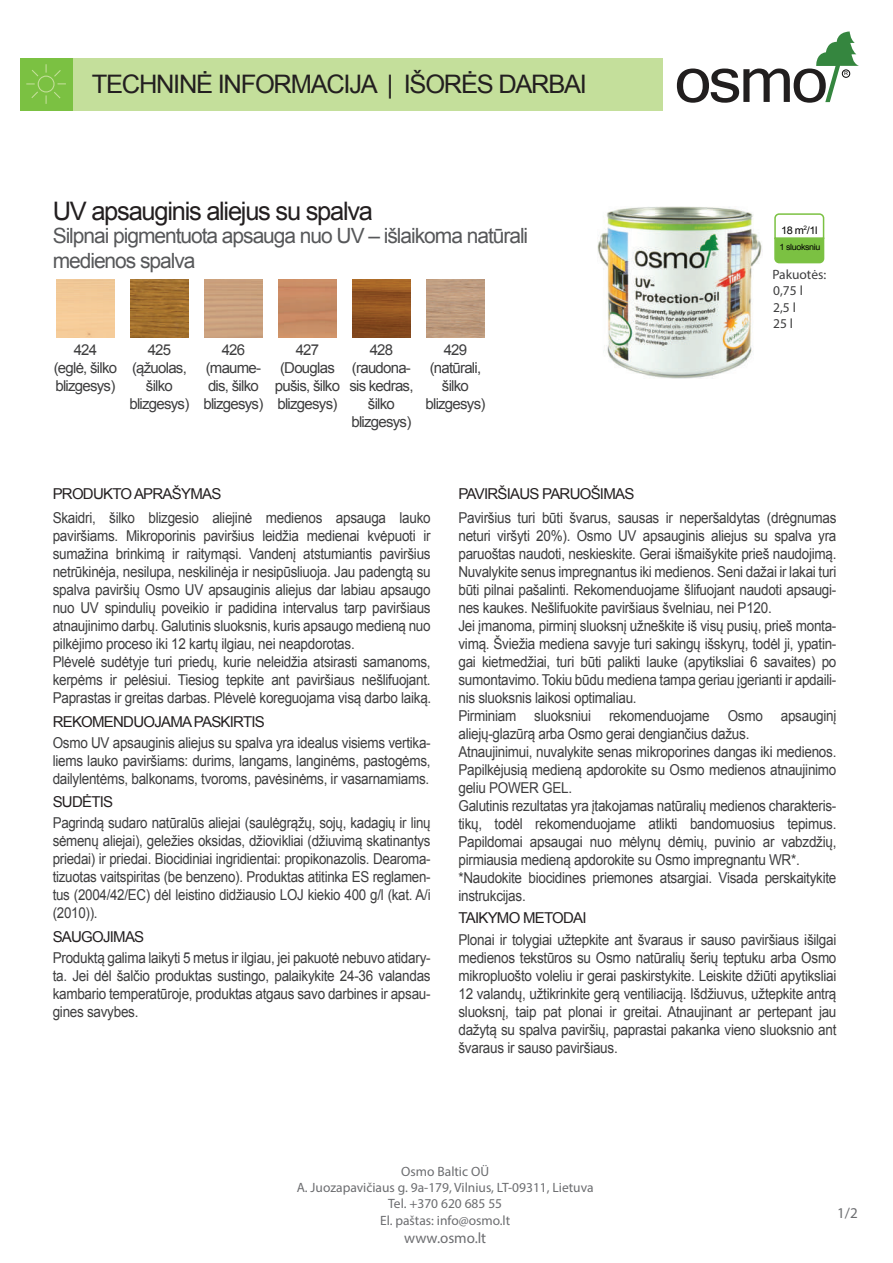
<style>
.page{position:relative;width:893px;height:1263px;background:#fff}
.page>*{position:absolute;margin:0;border:0;box-sizing:border-box;transform-origin:0 0}
.t1{font:60.9px "Kartika";color:#211e1e;scale:1.05 1}
.t2{font:25.5px "Arial";letter-spacing:-.05em;color:#231f20}
.t3{font:21px/25.2px "Arial";letter-spacing:-.05em;color:#57585a}
.t4{font:15px/18px "Arial";letter-spacing:-.02em;color:#3e3e3f;text-align:justify;scale:.9 1}
.t5{font:15px/18px "Arial";letter-spacing:-.02em;color:#3e3e3f;text-align:justify;scale:.89 1}
.t6{font:15px/18px "Arial";letter-spacing:-.05em;color:#3e3e3f;text-align:center}
.t7{font:15px "Arial";letter-spacing:-.05em;color:#231f20}
.t8{font:15px "Myriad Pro";color:#6c6d70}
.t9{font:13.5px/16.2px "Myriad Pro";color:#6c6d70;text-align:center}
.t10{font:13.5px/16px "Myriad Pro";color:#3e3e3f}
.t11{font:10.5px "Arial";color:#050504;scale:1.05 1}
.t12{font:8.55px "Arial";letter-spacing:-.045em;color:#050504;scale:1.05 1}
.t13{font:5.25px "Arial";color:#050504;scale:1.05 1}
</style>
<div class="page">
<svg style="left:816px;top:31px;width:43px;height:71px"></svg>
<div style="left:842px;top:70px;width:8px;height:8px;border:1px solid #050504;border-radius:50%"></div>
<svg style="left:774px;top:213px;width:51px;height:51px"></svg>
<div style="left:20px;top:58px;width:642px;height:52px;background:#c4df9b"></div>
<div style="left:20px;top:58px;width:52px;height:52px;background:#7bc142"></div>
<svg style="left:26px;top:64px;width:40px;height:40px"></svg>
<img style="left:131px;top:280px;width:57px;height:58px">
<img style="left:279px;top:279px;width:57px;height:59px">
<img style="left:353px;top:279px;width:57px;height:59px">
<img style="left:427px;top:279px;width:57px;height:59px">
<img style="left:597px;top:206px;width:165px;height:173px">
<h2 class="t2" style="left:92px;top:67px;width:497px">TECHNINĖ INFORMACIJA | IŠORĖS DARBAI</h2>
<h2 class="t2" style="left:53px;top:193px;width:322px">UV apsauginis aliejus su spalva</h2>
<h3 class="t3" style="left:53px;top:223px;width:477px">Silpnai pigmentuota apsauga nuo UV – išlaikoma natūrali medienos spalva</h3>
<p class="t6" style="left:54px;top:341px;width:65px">424<br>(eglė, šilko blizgesys)</p>
<p class="t6" style="left:129px;top:341px;width:61px">425 (ąžuolas, šilko blizgesys)</p>
<p class="t6" style="left:203px;top:341px;width:61px">426 (maume&shy;dis, šilko blizgesys)</p>
<p class="t6" style="left:275px;top:341px;width:67px">427 (Douglas pušis, šilko blizgesys)</p>
<p class="t6" style="left:349px;top:341px;width:66px">428 (raudona&shy;sis kedras, šilko blizgesys)</p>
<p class="t6" style="left:425px;top:341px;width:61px">429 (natūrali, šilko blizgesys)</p>
<h1 class="t1" style="left:674px;top:42px;width:148px">osmo</h1>
<p class="t13" style="left:844px;top:70px;width:5px">R</p>
<p class="t11" style="left:781px;top:223px;width:36px">18 m<sup>2</sup>/1l</p>
<p class="t12" style="left:779px;top:242px;width:41px">1 sluoksniu</p>
<p class="t10" style="left:772px;top:267px;width:55px">Pakuotės:<br>0,75 l<br>2,5 l<br>25 l</p>
<p class="t7" style="left:53px;top:484px;width:170px">PRODUKTO APRAŠYMAS</p>
<p class="t4" style="left:53px;top:509px;width:422px;text-align:left">Skaidri, šilko blizgesio aliejinė medienos apsauga lauko paviršiams. Mikroporinis paviršius leidžia medienai kvėpuoti ir sumažina brinkimą ir raitymąsi. Vandenį atstumiantis paviršius netrūkinėja, nesilupa, neskilinėja ir nesipūsliuoja. Jau padengtą su spalva paviršių Osmo UV apsauginis aliejus dar labiau apsaugo nuo UV spindulių poveikio ir padidina intervalus tarp paviršiaus atnaujinimo darbų. Galutinis sluoksnis, kuris apsaugo medieną nuo pilkėjimo proceso iki 12 kartų ilgiau, nei neapdorotas.<br>Plėvelė sudėtyje turi priedų, kurie neleidžia atsirasti samanoms, kerpėms ir pelėsiui. Tiesiog tepkite ant paviršiaus nešlifuojant.<br>Paprastas ir greitas darbas. Plėvelė koreguojama visą darbo laiką.</p>
<p class="t7" style="left:53px;top:711px;width:214px">REKOMENDUOJAMA PASKIRTIS</p>
<p class="t4" style="left:53px;top:734px;width:422px">Osmo UV apsauginis aliejus su spalva yra idealus visiems vertika&shy;liems lauko paviršiams: durims, langams, langinėms, pastogėms, dailylentėms, balkonams, tvoroms, pavėsinėms, ir vasarnamiams.</p>
<p class="t7" style="left:53px;top:791px;width:62px">SUDĖTIS</p>
<p class="t5" style="left:53px;top:814px;width:426px">Pagrindą sudaro natūralūs aliejai (saulėgrąžų, sojų, kadagių ir linų sėmenų aliejai), geležies oksidas, džiovikliai (džiuvimą skatinantys priedai) ir priedai. Biocidiniai ingridientai: propikonazolis. Dearoma&shy;tizuotas vaitspiritas (be benzeno). Produktas atitinka ES reglamen&shy;tus (2004/42/EC) dėl leistino didžiausio LOJ kiekio 400 g/l (kat. A/i (2010)).</p>
<p class="t7" style="left:53px;top:926px;width:93px">SAUGOJIMAS</p>
<p class="t4" style="left:53px;top:949px;width:421px">Produktą galima laikyti 5 metus ir ilgiau, jei pakuotė nebuvo atidary&shy;ta. Jei dėl šalčio produktas sustingo, palaikykite 24-36 valandas kambario temperatūroje, produktas atgaus savo darbines ir apsau&shy;gines savybes.</p>
<p class="t7" style="left:458px;top:484px;width:177px">PAVIRŠIAUS PARUOŠIMAS</p>
<p class="t4" style="left:458px;top:509px;width:421px;text-align:left">Paviršius turi būti švarus, sausas ir neperšaldytas (drėgnumas neturi viršyti 20%). Osmo UV apsauginis aliejus su spalva yra paruoštas naudoti, neskieskite. Gerai išmaišykite prieš naudojimą.<br>Nuvalykite senus impregnantus iki medienos. Seni dažai ir lakai turi būti pilnai pašalinti. Rekomenduojame šlifuojant naudoti apsaugi&shy;nes kaukes. Nešlifuokite paviršiaus švelniau, nei P120.<br>Jei įmanoma, pirminį sluoksnį užneškite iš visų pusių, prieš monta&shy;vimą. Šviežia mediena savyje turi sakingų išskyrų, todėl ji, ypatin&shy;gai kietmedžiai, turi būti palikti lauke (apytiksliai 6 savaites) po sumontavimo. Tokiu būdu mediena tampa geriau įgerianti ir apdaili&shy;nis sluoksnis laikosi optimaliau.<br>Pirminiam sluoksniui rekomenduojame Osmo apsauginį aliejų-glazūrą arba Osmo gerai dengiančius dažus.<br>Atnaujinimui, nuvalykite senas mikroporines dangas iki medienos.<br>Papilkėjusią medieną apdorokite su Osmo medienos atnaujinimo geliu POWER GEL.<br>Galutinis rezultatas yra įtakojamas natūralių medienos charakteris&shy;tikų, todėl rekomenduojame atlikti bandomuosius tepimus.<br>Papildomai apsaugai nuo mėlynų dėmių, puvinio ar vabzdžių, pirmiausia medieną apdorokite su Osmo impregnantu WR*. *Naudokite biocidines priemones atsargiai. Visada perskaitykite instrukcijas.</p>
<p class="t7" style="left:458px;top:907px;width:130px">TAIKYMO METODAI</p>
<p class="t4" style="left:458px;top:930px;width:421px">Plonai ir tolygiai užtepkite ant švaraus ir sauso paviršiaus išilgai medienos tekstūros su Osmo natūralių šerių teptuku arba Osmo mikropluošto voleliu ir gerai paskirstykite. Leiskite džiūti apytiksliai 12 valandų, užtikrinkite gerą ventiliaciją. Išdžiuvus, užtepkite antrą sluoksnį, taip pat plonai ir greitai. Atnaujinant ar pertepant jau dažytą su spalva paviršių, paprastai pakanka vieno sluoksnio ant švaraus ir sauso paviršiaus.</p>
<p class="t9" style="left:297px;top:1163px;width:298px">Osmo Baltic OÜ<br>A. Juozapavičiaus g. 9a-179, Vilnius, LT-09311, Lietuva<br>Tel. +370 620 685 55<br>El. paštas: info@osmo.lt</p>
<p class="t8" style="left:404px;top:1228px;width:84px">www.osmo.lt</p>
<p class="t8" style="left:837px;top:1204px;width:22px">1/2</p>
</div>
